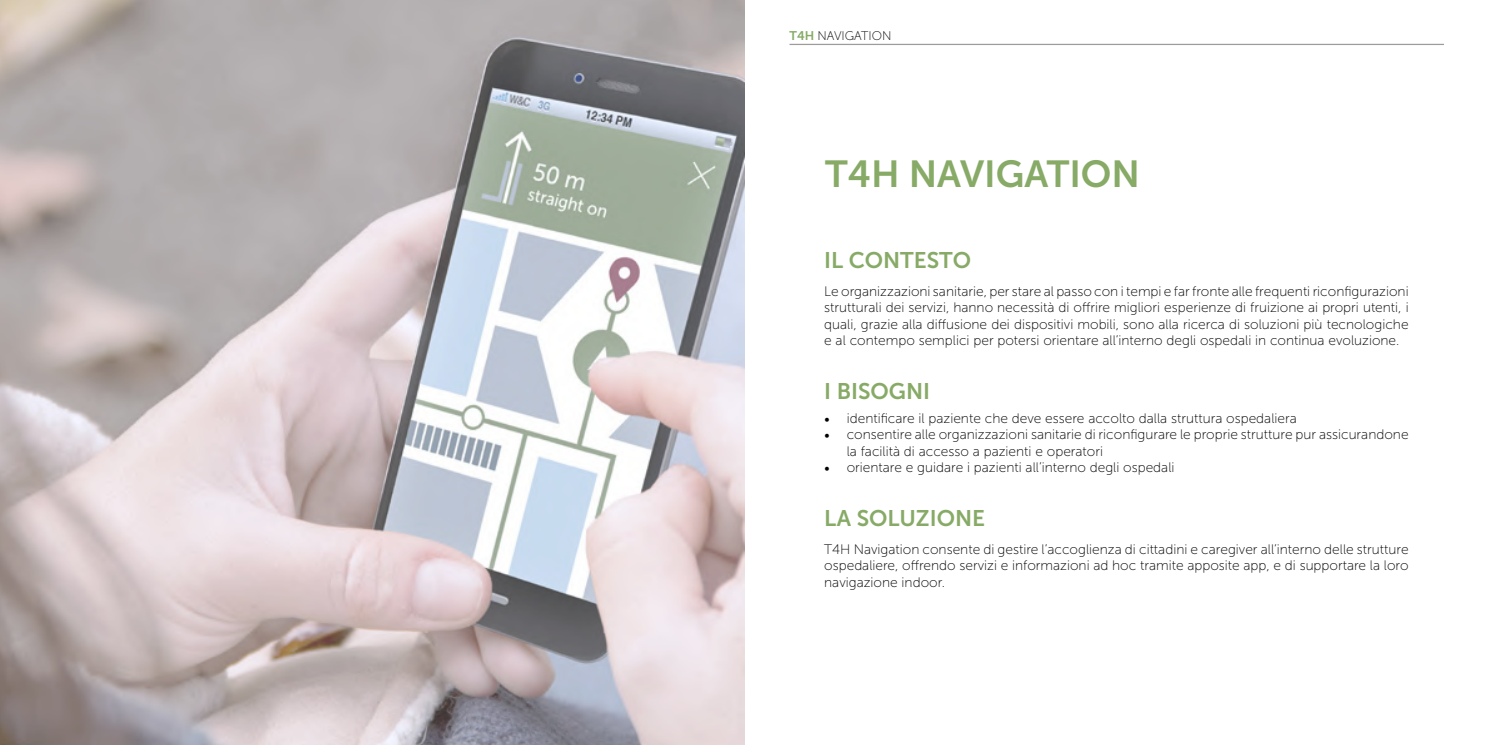
<style>
.page{position:relative;width:1489px;height:745px;background:#fff}
.page>*{position:absolute;margin:0;border:0;box-sizing:border-box;transform-origin:0 0}
.t1{font:37.5px "Museo Sans 700";color:#87aa66}
.t2{font:22.5px "Museo Sans 700";color:#87aa66}
.t3{font:13.75px/16.5px "Museo Sans 100";color:#000;text-align:justify}
.t4{font:12.5px "Museo Sans 100";color:#000}
.s1{font-family:"Museo Sans 700";color:#87aa66}
.s2{font-family:"Minion Pro";font-size:15px}
</style>
<div class="page">
<hr style="left:789px;top:44px;width:654px;height:1px;background:#9d9c9c">
<img style="left:0;top:0;width:744px;height:744px">
<p class="t4" style="left:789px;top:29px;width:103px"><span class="s1">T4H</span> NAVIGATION</p>
<h1 class="t1" style="left:825px;top:152px;width:316px">T4H NAVIGATION</h1>
<h2 class="t2" style="left:824px;top:248px;width:148px">IL CONTESTO</h2>
<p class="t3" style="left:824px;top:282px;width:586px">Le organizzazioni sanitarie, per stare al passo con i tempi e far fronte alle frequenti riconfigurazioni strutturali dei servizi, hanno necessità di offrire migliori esperienze di fruizione ai propri utenti, i quali, grazie alla diffusione dei dispositivi mobili, sono alla ricerca di soluzioni più tecnologiche e al contempo semplici per potersi orientare all’interno degli ospedali in continua evoluzione.</p>
<h2 class="t2" style="left:824px;top:378px;width:107px">I BISOGNI</h2>
<p class="t3" style="left:824px;top:409px;width:474px"><span class="s2">•</span> identificare il paziente che deve essere accolto dalla struttura ospedaliera</p>
<p class="t3" style="left:846px;top:426px;width:563px;text-indent:-22px"><span class="s2">•</span> consentire alle organizzazioni sanitarie di riconfigurare le proprie strutture pur assicurandone la facilità di accesso a pazienti e operatori</p>
<p class="t3" style="left:824px;top:459px;width:352px"><span class="s2">•</span> orientare e guidare i pazienti all’interno degli ospedali</p>
<h2 class="t2" style="left:824px;top:505px;width:162px">LA SOLUZIONE</h2>
<p class="t3" style="left:824px;top:540px;width:586px">T4H Navigation consente di gestire l’accoglienza di cittadini e caregiver all’interno delle strutture ospedaliere, offrendo servizi e informazioni ad hoc tramite apposite app, e di supportare la loro navigazione indoor.</p>
</div>
